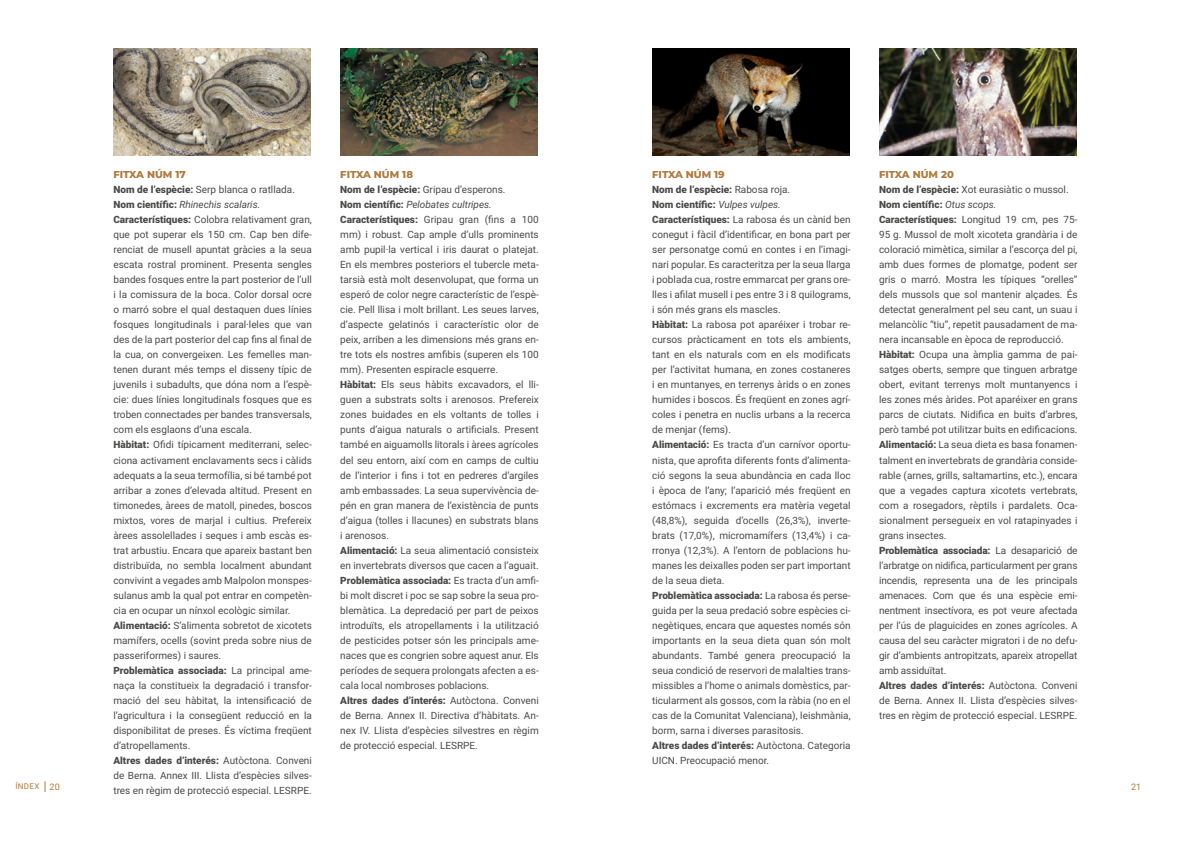
<style>
.page{position:relative;width:1191px;height:842px;background:#fff}
.page>*{position:absolute;margin:0;border:0;box-sizing:border-box;transform-origin:0 0}
.t1{font:10px/15px "Roboto";color:#4a4a49}
.t2{font:800 10px "Montserrat";color:#af7c40}
.t3{font:9px "Roboto";color:#af7c40}
.t4{font:8px "Roboto";letter-spacing:.035em;color:#af7c40}
.s1{font-weight:900}
.s2{font-style:italic}
.s3{font-size:9px}
</style>
<div class="page">
<img style="left:113px;top:48px;width:198px;height:107px">
<img style="left:340px;top:48px;width:198px;height:107px">
<img style="left:652px;top:48px;width:197px;height:107px">
<img style="left:879px;top:48px;width:197px;height:107px">
<p class="t2" style="left:113px;top:168px;width:74px">FITXA NÚM 17</p>
<p class="t1" style="left:113px;top:182px;width:200px"><span class="s1">Nom de l’espècie:</span> Serp blanca o ratllada.<br><span class="s1">Nom científic:</span> <span class="s2">Rhinechis scalaris.<br></span><span class="s1">Característiques:</span> Colobra relativament gran, que pot superar els 150 cm. Cap ben dife&shy;renciat de musell apuntat gràcies a la seua escata rostral prominent. Presenta sengles bandes fosques entre la part posterior de l’ull i la comissura de la boca. Color dorsal ocre o marró sobre el qual destaquen dues línies fosques longitudinals i paral·leles que van des de la part posterior del cap fins al final de la cua, on convergeixen. Les femelles man&shy;tenen durant més temps el disseny típic de juvenils i subadults, que dóna nom a l’espè&shy;cie: dues línies longitudinals fosques que es troben connectades per bandes transversals, com els esglaons d’una escala.<br><span class="s1">Hàbitat:</span> Ofidi típicament mediterrani, selec&shy;ciona activament enclavaments secs i càlids adequats a la seua termofília, si bé també pot arribar a zones d’elevada altitud. Present en timonedes, àrees de matoll, pinedes, boscos mixtos, vores de marjal i cultius. Prefereix àrees assolellades i seques i amb escàs es&shy;trat arbustiu. Encara que apareix bastant ben distribuïda, no sembla localment abundant convivint a vegades amb Malpolon monspes&shy;sulanus amb la qual pot entrar en competèn&shy;cia en ocupar un nínxol ecològic similar.<br><span class="s1">Alimentació:</span> S’alimenta sobretot de xicotets mamífers, ocells (sovint preda sobre nius de passeriformes) i saures.<br><span class="s1">Problemàtica associada:</span> La principal ame&shy;naça la constitueix la degradació i transfor&shy;mació del seu hàbitat, la intensificació de l’agricultura i la consegüent reducció en la disponibilitat de preses. És víctima freqüent d’atropellaments.<br><span class="s1">Altres dades d’interés:</span> Autòctona. Conveni de Berna. Annex III. Llista d’espècies silves&shy;tres en règim de protecció especial. LESRPE.</p>
<p class="t2" style="left:340px;top:168px;width:74px">FITXA NÚM 18</p>
<p class="t1" style="left:340px;top:182px;width:200px"><span class="s1">Nom de l’espècie:</span> Gripau d’esperons.<br><span class="s1">Nom científic:</span> <span class="s2">Pelobates cultripes.<br></span><span class="s1">Característiques:</span> Gripau gran (fins a 100 mm) i robust. Cap ample d’ulls prominents amb pupil·la vertical i iris daurat o platejat.<br>En els membres posteriors el tubercle meta&shy;tarsià està molt desenvolupat, que forma un esperó de color negre característic de l’espè&shy;cie. Pell llisa i molt brillant. Les seues larves, d’aspecte gelatinós i característic olor de peix, arriben a les dimensions més grans en&shy;tre tots els nostres amfibis (superen els 100 mm). Presenten espiracle esquerre.<br><span class="s1">Hàbitat:</span> Els seus hàbits excavadors, el lli&shy;guen a substrats solts i arenosos. Prefereix zones buidades en els voltants de tolles i punts d’aigua naturals o artificials. Present també en aiguamolls litorals i àrees agrícoles del seu entorn, així com en camps de cultiu de l’interior i fins i tot en pedreres d’argiles amb embassades. La seua supervivència de&shy;pén en gran manera de l’existència de punts d’aigua (tolles i llacunes) en substrats blans i arenosos.<br><span class="s1">Alimentació:</span> La seua alimentació consisteix en invertebrats diversos que cacen a l’aguait.<br><span class="s1">Problemàtica associada:</span> Es tracta d’un amfi&shy;bi molt discret i poc se sap sobre la seua pro&shy;blemàtica. La depredació per part de peixos introduïts, els atropellaments i la utilització de pesticides potser són les principals ame&shy;naces que es congrien sobre aquest anur. Els períodes de sequera prolongats afecten a es&shy;cala local nombroses poblacions.<br><span class="s1">Altres dades d’interés:</span> Autòctona. Conveni de Berna. Annex II. Directiva d’hàbitats. An&shy;nex IV. Llista d’espècies silvestres en règim de protecció especial. LESRPE.</p>
<p class="t2" style="left:652px;top:168px;width:74px">FITXA NÚM 19</p>
<p class="t1" style="left:652px;top:182px;width:200px"><span class="s1">Nom de l’espècie:</span> Rabosa roja.<br><span class="s1">Nom científic:</span> <span class="s2">Vulpes vulpes.<br></span><span class="s1">Característiques:</span> La rabosa és un cànid ben conegut i fàcil d’identificar, en bona part per ser personatge comú en contes i en l’imagi&shy;nari popular. Es caracteritza per la seua llarga i poblada cua, rostre emmarcat per grans ore&shy;lles i afilat musell i pes entre 3 i 8 quilograms, i són més grans els mascles.<br><span class="s1">Hàbitat:</span> La rabosa pot aparéixer i trobar re&shy;cursos pràcticament en tots els ambients, tant en els naturals com en els modificats per l’activitat humana, en zones costaneres i en muntanyes, en terrenys àrids o en zones humides i boscos. És freqüent en zones agrí&shy;coles i penetra en nuclis urbans a la recerca de menjar (fems).<br><span class="s1">Alimentació:</span> Es tracta d’un carnívor oportu&shy;nista, que aprofita diferents fonts d’alimenta&shy;ció segons la seua abundància en cada lloc i època de l’any; l’aparició més freqüent en estómacs i excrements era matèria vegetal (48,8%), seguida d’ocells (26,3%), inverte&shy;brats (17,0%), micromamífers (13,4%) i ca&shy;rronya (12,3%). A l’entorn de poblacions hu&shy;manes les deixalles poden ser part important de la seua dieta.<br><span class="s1">Problemàtica associada:</span> La rabosa és perse&shy;guida per la seua predació sobre espècies ci&shy;negètiques, encara que aquestes només són importants en la seua dieta quan són molt abundants. També genera preocupació la seua condició de reservori de malalties trans&shy;missibles a l’home o animals domèstics, par&shy;ticularment als gossos, com la ràbia (no en el cas de la Comunitat Valenciana), leishmània, borm, sarna i diverses parasitosis.<br><span class="s1">Altres dades d’interés:</span> Autòctona. Categoria UICN. Preocupació menor.</p>
<p class="t2" style="left:879px;top:168px;width:76px">FITXA NÚM 20</p>
<p class="t1" style="left:879px;top:182px;width:200px"><span class="s1">Nom de l’espècie:</span> Xot eurasiàtic o mussol.<br><span class="s1">Nom científic:</span> <span class="s2">Otus scops.<br></span><span class="s1">Característiques:</span> Longitud 19 cm, pes 75- 95 g. Mussol de molt xicoteta grandària i de coloració mimètica, similar a l’escorça del pi, amb dues formes de plomatge, podent ser gris o marró. Mostra les típiques “orelles” dels mussols que sol mantenir alçades. És detectat generalment pel seu cant, un suau i melancòlic “tiu”, repetit pausadament de ma&shy;nera incansable en època de reproducció.<br><span class="s1">Hàbitat:</span> Ocupa una àmplia gamma de pai&shy;satges oberts, sempre que tinguen arbratge obert, evitant terrenys molt muntanyencs i les zones més àrides. Pot aparéixer en grans parcs de ciutats. Nidifica en buits d’arbres, però també pot utilitzar buits en edificacions.<br><span class="s1">Alimentació:</span> La seua dieta es basa fonamen&shy;talment en invertebrats de grandària conside&shy;rable (arnes, grills, saltamartins, etc.), encara que a vegades captura xicotets vertebrats, com a rosegadors, rèptils i pardalets. Oca&shy;sionalment persegueix en vol ratapinyades i grans insectes.<br><span class="s1">Problemàtica associada:</span> La desaparició de l’arbratge on nidifica, particularment per grans incendis, representa una de les principals amenaces. Com que és una espècie emi&shy;nentment insectívora, es pot veure afectada per l’ús de plaguicides en zones agrícoles. A causa del seu caràcter migratori i de no defu&shy;gir d’ambients antropitzats, apareix atropellat amb assiduïtat.<br><span class="s1">Altres dades d’interés:</span> Autòctona. Conveni de Berna. Annex II. Llista d’espècies silves&shy;tres en règim de protecció especial. LESRPE.</p>
<p class="t4" style="left:16px;top:781px;width:46px">ÍNDEX <span class="s3">20</span></p>
<p class="t3" style="left:1131px;top:780px;width:12px">21</p>
</div>
